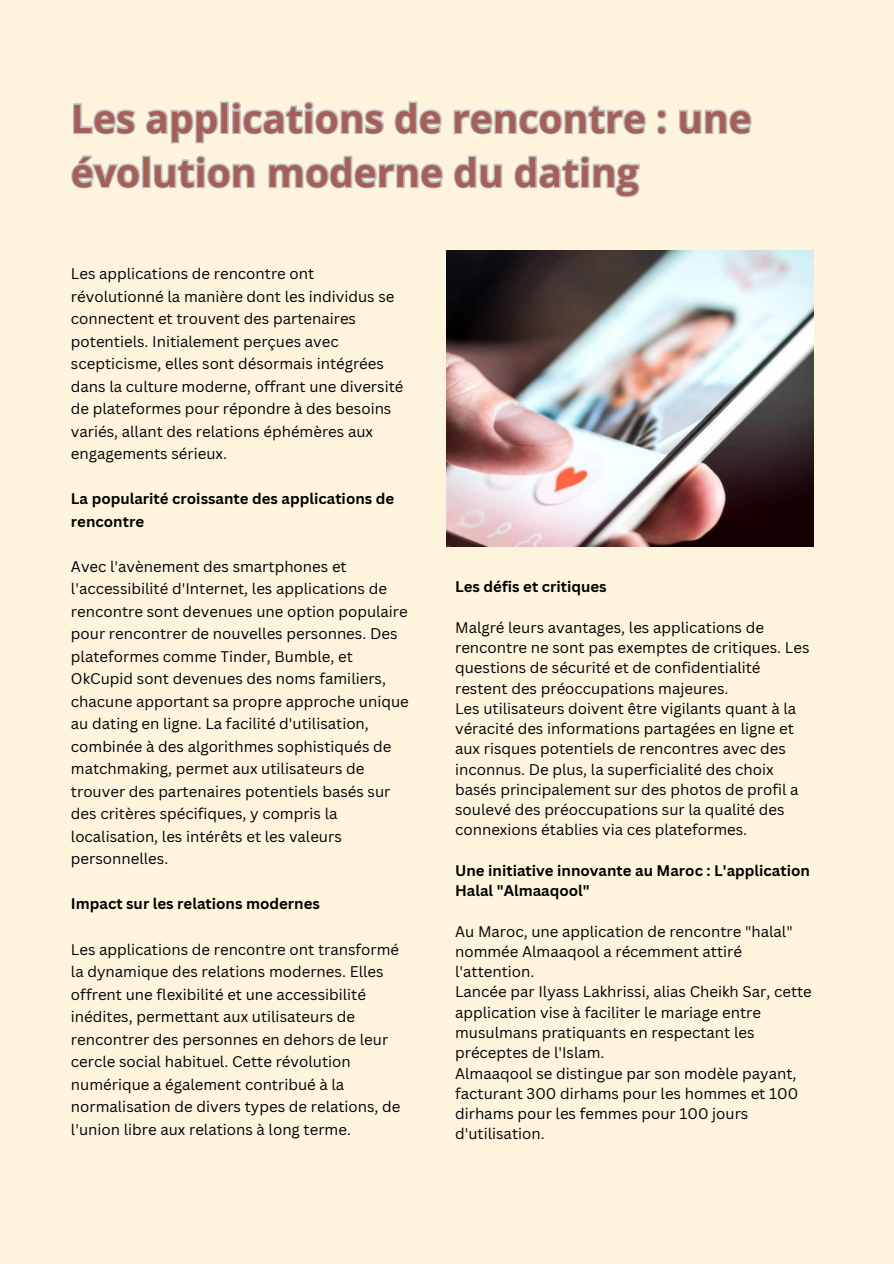
<style>
.page{position:relative;width:894px;height:1264px;background:#fff}
.page>*{position:absolute;margin:0;border:0;box-sizing:border-box;transform-origin:0 0}
.t1{font:700 39px/54px "Open Sans";color:#a35f58}
.t2{font:15px/22.5px "Canva Sans";color:#000}
.t3{font:700 15px/22.5px "Canva Sans";color:#000}
</style>
<div class="page">
<div style="left:0;top:0;width:893px;height:1263px;background:#fef3dd"></div>
<img style="left:446px;top:250px;width:367px;height:296px">
<svg style="left:73px;top:101px;width:679px;height:43px"></svg>
<svg style="left:71px;top:155px;width:569px;height:43px"></svg>
<p class="t1" style="left:71px;top:90px;width:682px">Les applications de rencontre : une évolution moderne du dating</p>
<h1 class="t2" style="left:71px;top:262px;width:334px">Les applications de rencontre ont révolutionné la manière dont les individus se connectent et trouvent des partenaires potentiels. Initialement perçues avec scepticisme, elles sont désormais intégrées dans la culture moderne, offrant une diversité de plateformes pour répondre à des besoins variés, allant des relations éphémères aux engagements sérieux.</h1>
<p class="t3" style="left:71px;top:487px;width:325px">La popularité croissante des applications de rencontre</p>
<h2 class="t2" style="left:71px;top:554px;width:339px">Avec l'avènement des smartphones et l'accessibilité d'Internet, les applications de rencontre sont devenues une option populaire pour rencontrer de nouvelles personnes. Des plateformes comme Tinder, Bumble, et OkCupid sont devenues des noms familiers, chacune apportant sa propre approche unique au dating en ligne. La facilité d'utilisation, combinée à des algorithmes sophistiqués de matchmaking, permet aux utilisateurs de trouver des partenaires potentiels basés sur des critères spécifiques, y compris la localisation, les intérêts et les valeurs personnelles.</h2>
<p class="t3" style="left:71px;top:892px;width:250px">Impact sur les relations modernes</p>
<h2 class="t2" style="left:71px;top:937px;width:331px">Les applications de rencontre ont transformé la dynamique des relations modernes. Elles offrent une flexibilité et une accessibilité inédites, permettant aux utilisateurs de rencontrer des personnes en dehors de leur cercle social habituel. Cette révolution numérique a également contribué à la normalisation de divers types de relations, de l'union libre aux relations à long terme.</h2>
<h2 class="t3" style="left:455px;top:575px;width:153px">Les défis et critiques</h2>
<p class="t2" style="left:455px;top:617px;width:356px;line-height:20.2px">Malgré leurs avantages, les applications de rencontre ne sont pas exemptes de critiques. Les questions de sécurité et de confidentialité restent des préoccupations majeures.</p>
<p class="t2" style="left:455px;top:698px;width:345px;line-height:20.2px">Les utilisateurs doivent être vigilants quant à la véracité des informations partagées en ligne et aux risques potentiels de rencontres avec des inconnus. De plus, la superficialité des choix basés principalement sur des photos de profil a soulevé des préoccupations sur la qualité des connexions établies via ces plateformes.</p>
<h2 class="t3" style="left:455px;top:860px;width:356px;line-height:20.2px">Une initiative innovante au Maroc : L'application<br>Halal "Almaaqool"</h2>
<p class="t2" style="left:455px;top:920px;width:339px;line-height:20.2px">Au Maroc, une application de rencontre "halal" nommée Almaaqool a récemment attiré l'attention.</p>
<p class="t2" style="left:455px;top:981px;width:358px;line-height:20.2px">Lancée par Ilyass Lakhrissi, alias Cheikh Sar, cette application vise à faciliter le mariage entre musulmans pratiquants en respectant les préceptes de l'Islam.</p>
<p class="t2" style="left:455px;top:1062px;width:344px;line-height:20.2px">Almaaqool se distingue par son modèle payant, facturant 300 dirhams pour les hommes et 100 dirhams pour les femmes pour 100 jours d'utilisation.</p>
</div>
